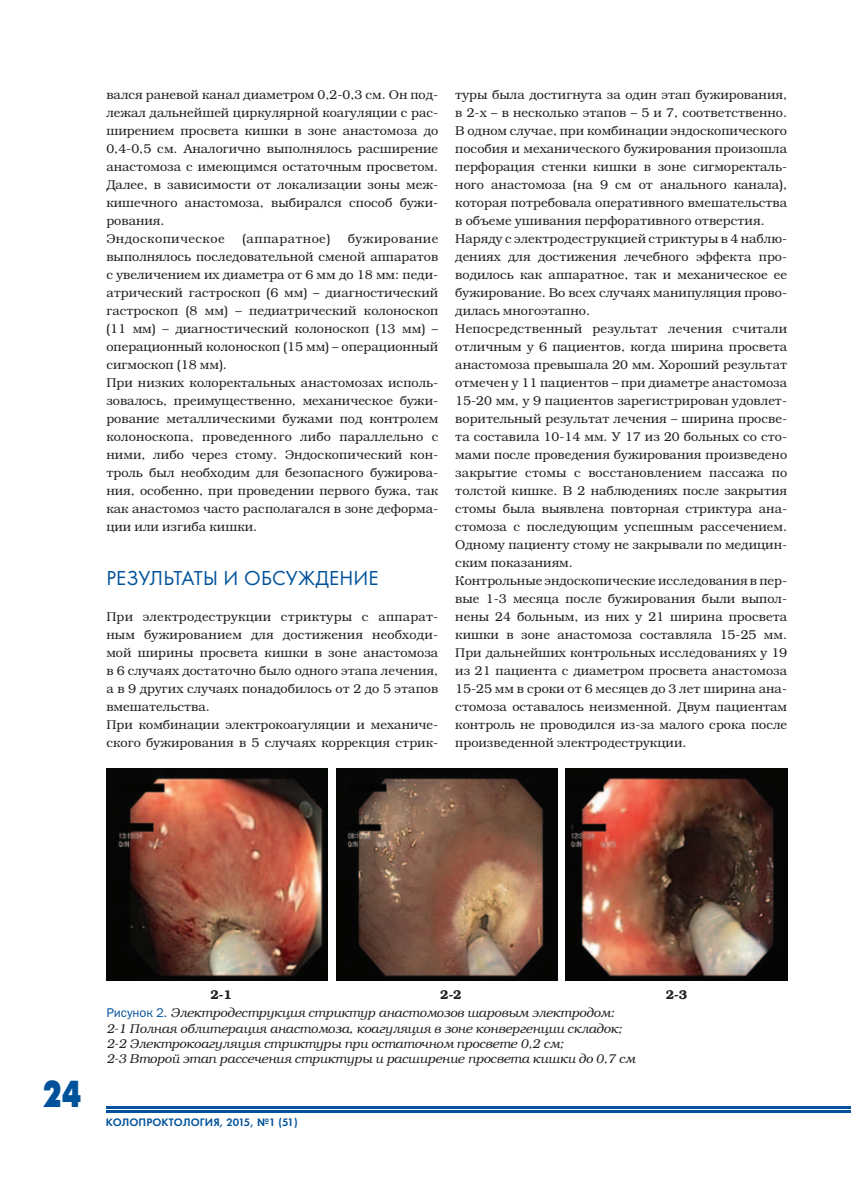
<style>
.page{position:relative;width:851px;height:1191px;background:#fff}
.page>*{position:absolute;margin:0;border:0;box-sizing:border-box;transform-origin:0 0}
.t1{font:700 37.5px "Futuris X Cond C";color:#01529a}
.t2{font:21px "Futura New";letter-spacing:.01em;color:#01529a}
.t3{font:12.75px/18px "Bookman Light ITC";color:#231f20}
.t4{font:italic 12.75px/15.3px "Bookman Light ITC";color:#231f20}
.t5{font:12.75px "Bookman Light ITC";letter-spacing:.03em;color:#231f20}
.t6{font:12.75px "Bookman Demi ITC";color:#231f20}
.t7{font:11.25px "Futura New Demi";letter-spacing:.01em;color:#01529a}
.s1{font-family:"Franklin Gothic Book C";font-style:normal;color:#01529a}
</style>
<div class="page">
<hr style="left:106px;top:1107px;width:744px;height:2px;background:#01529a">
<hr style="left:106px;top:1110px;width:744px;height:2px;background:#01529a">
<img style="left:106px;top:768px;width:221px;height:213px">
<img style="left:336px;top:768px;width:221px;height:213px">
<img style="left:566px;top:768px;width:221px;height:213px">
<p class="t3" style="left:106px;top:86px;width:333px">вался раневой канал диаметром 0,2-0,3 см. Он под&shy;лежал дальнейшей циркулярной коагуляции с рас&shy;ширением просвета кишки в зоне анастомоза до 0,4-0,5 см. Аналогично выполнялось расширение анастомоза с имеющимся остаточным просветом.<br>Далее, в зависимости от локализации зоны меж&shy;кишечного анастомоза, выбирался способ бужи&shy;рования.<br>Эндоскопическое</p>
<p class="t3" style="left:106px;top:230px;width:333px;text-indent:241px">бужирование выполнялось последовательной сменой аппаратов с увеличением их диаметра от 6 мм до 18 мм: педи&shy;атрический гастроскоп (6 мм) – диагностический гастроскоп (8 мм) – педиатрический колоноскоп (11 мм) – диагностический колоноскоп (13 мм) – операционный колоноскоп (15 мм) – операционный сигмоскоп (18 мм).<br>При низких колоректальных анастомозах исполь&shy;зовалось, преимущественно, механическое бужи&shy;рование металлическими бужами под контролем колоноскопа, проведенного либо параллельно с ними, либо через стому. Эндоскопический кон&shy;троль был необходим для безопасного бужирова&shy;ния, особенно, при проведении первого бужа, так как анастомоз часто располагался в зоне деформа&shy;ции или изгиба кишки.</p>
<h2 class="t2" style="left:106px;top:566px;width:274px">РЕЗУЛЬТАТЫ И ОБСУЖДЕНИЕ</h2>
<p class="t3" style="left:106px;top:608px;width:333px">При электродеструкции стриктуры с аппарат&shy;ным бужированием для достижения необходи&shy;мой ширины просвета кишки в зоне анастомоза в 6 случаях достаточно было одного этапа лечения, а в 9 других случаях понадобилось от 2 до 5 этапов вмешательства.<br>При комбинации электрокоагуляции и механиче&shy;ского бужирования в 5 случаях коррекция стрик-</p>
<p class="t5" style="left:242px;top:231px;width:89px">(аппаратное)</p>
<p class="t3" style="left:455px;top:86px;width:333px">туры была достигнута за один этап бужирования, в 2-х – в несколько этапов – 5 и 7, соответственно.<br>В одном случае, при комбинации эндоскопического пособия и механического бужирования произошла перфорация стенки кишки в зоне сигморекталь&shy;ного анастомоза (на 9 см от анального канала), которая потребовала оперативного вмешательства в объеме ушивания перфоративного отверстия.<br>Наряду с электродеструкцией стриктуры в 4 наблю&shy;дениях для достижения лечебного эффекта про&shy;водилось как аппаратное, так и механическое ее бужирование. Во всех случаях манипуляция прово&shy;дилась многоэтапно.<br>Непосредственный результат лечения считали отличным у 6 пациентов, когда ширина просвета анастомоза превышала 20 мм. Хороший результат отмечен у 11 пациентов – при диаметре анастомоза 15-20 мм, у 9 пациентов зарегистрирован удовлет&shy;ворительный результат лечения – ширина просве&shy;та составила 10-14 мм. У 17 из 20 больных со сто&shy;мами после проведения бужирования произведено закрытие стомы с восстановлением пассажа по толстой кишке. В 2 наблюдениях после закрытия стомы была выявлена повторная стриктура ана&shy;стомоза с последующим успешным рассечением.<br>Одному пациенту стому не закрывали по медицин&shy;ским показаниям.<br>Контрольные эндоскопические исследования в пер&shy;вые 1-3 месяца после бужирования были выпол&shy;нены 24 больным, из них у 21 ширина просвета кишки в зоне анастомоза составляла 15-25 мм.<br>При дальнейших контрольных исследованиях у 19 из 21 пациента с диаметром просвета анастомоза 15-25 мм в сроки от 6 месяцев до 3 лет ширина ана&shy;стомоза оставалось неизменной. Двум пациентам контроль не проводился из-за малого срока после произведенной электродеструкции.</p>
<h1 class="t1" style="left:43px;top:1073px;width:40px">24</h1>
<p class="t6" style="left:210px;top:986px;width:23px">2-1</p>
<p class="t6" style="left:440px;top:986px;width:23px">2-2</p>
<p class="t6" style="left:665px;top:986px;width:23px">2-3</p>
<p class="t4" style="left:106px;top:1005px;width:530px"><span class="s1">Рисунок 2.</span> Электродеструкция стриктур анастомозов шаровым электродом:<br>2-1 Полная облитерация анастомоза, коагуляция в зоне конвергенции складок; 2-2 Электрокоагуляция стриктуры при остаточном просвете 0,2 см;<br>2-3 Второй этап рассечения стриктуры и расширение просвета кишки до 0,7 см</p>
<p class="t7" style="left:106px;top:1115px;width:193px">КОЛОПРОКТОЛОГИЯ, 2015, №1 (51)</p>
</div>
